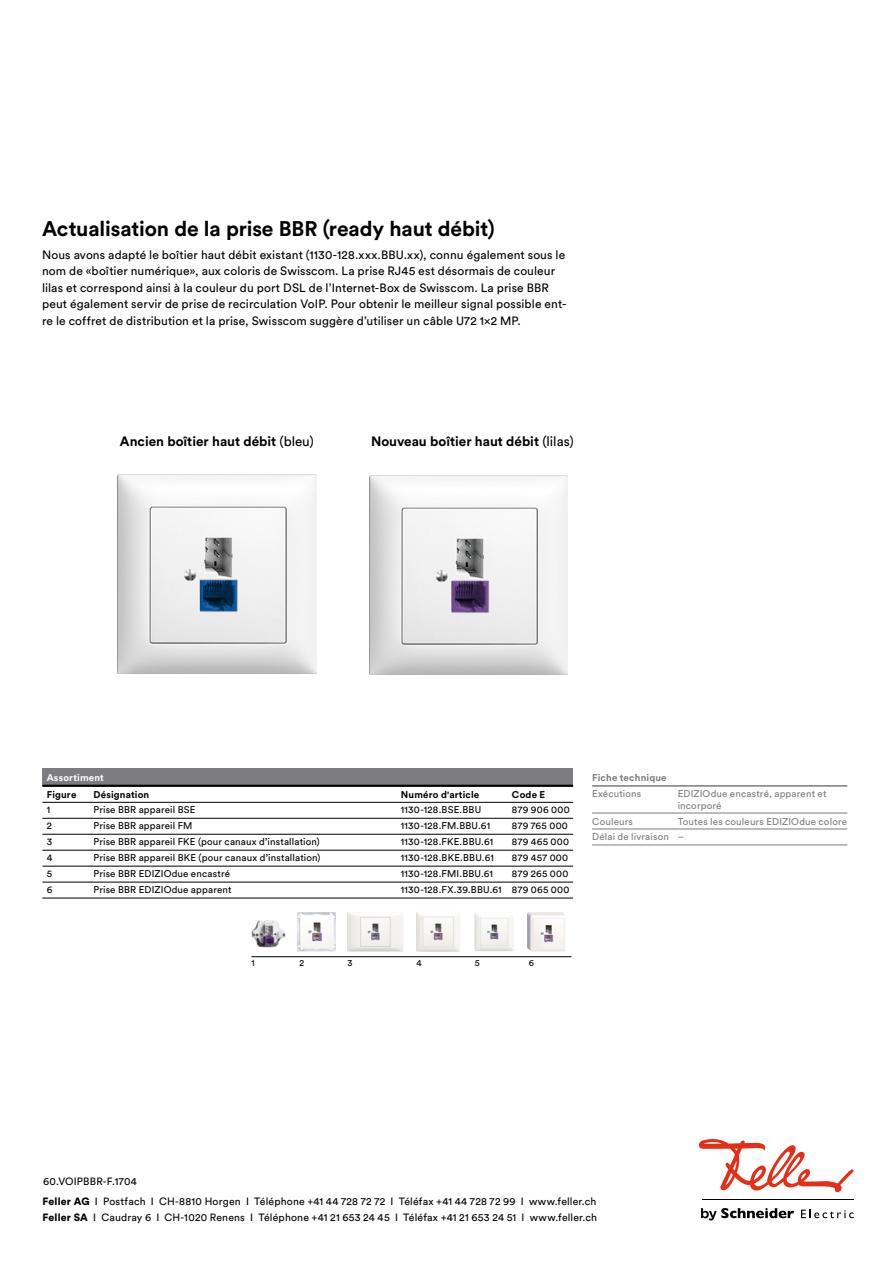
<style>
.page{position:relative;width:893px;height:1263px;background:#fff}
.page>*{position:absolute;margin:0;border:0;box-sizing:border-box;transform-origin:0 0}
.t1{font:700 21px "Circular Std";letter-spacing:-.005em;color:#000}
.t2{font:700 13.5px "Circular Std";color:#000}
.t3{font:12px/16.5px "Circular Std";letter-spacing:.01em;color:#000}
.t4{font:10.5px/19.4px "Circular Std";letter-spacing:.015em;color:#000}
.t5{font:9.75px "Circular Std";letter-spacing:.02em;color:#000}
.t6{font:9.75px/11.7px "Circular Std";letter-spacing:.015em;color:#7c7c81}
.t7{font:700 9.75px "Circular Std";letter-spacing:.02em;color:#000}
.t8{font:700 9.75px "Circular Std";letter-spacing:.015em;color:#7c7c81}
.t9{font:700 9.75px "Circular Std";letter-spacing:.02em;color:#fff}
.t10{font:9px "Circular Std";color:#000}
.s1{font-weight:400}
.s2{font-weight:700}
.s3{font-weight:900}
</style>
<div class="page">
<svg style="left:701px;top:1208px;width:93px;height:12px"></svg>
<svg style="left:801px;top:1210px;width:53px;height:8px"></svg>
<svg style="left:699px;top:1139px;width:155px;height:54px"></svg>
<hr style="left:702px;top:1199px;width:152px;height:1px;background:#000">
<img style="left:369px;top:475px;width:199px;height:199px">
<img style="left:118px;top:475px;width:199px;height:199px">
<hr style="left:251px;top:956px;width:320px;height:1px;background:#000">
<img style="left:251px;top:920px;width:35px;height:28px">
<img style="left:347px;top:912px;width:56px;height:39px">
<img style="left:416px;top:912px;width:44px;height:39px">
<img style="left:297px;top:912px;width:39px;height:39px">
<img style="left:527px;top:912px;width:39px;height:39px">
<img style="left:474px;top:913px;width:40px;height:38px">
<hr style="left:592px;top:785px;width:255px;height:2px;background:#7c7c81">
<hr style="left:592px;top:813px;width:255px;height:1px;background:#7c7c81">
<hr style="left:592px;top:829px;width:255px;height:1px;background:#7c7c81">
<hr style="left:592px;top:845px;width:255px;height:1px;background:#7c7c81">
<div style="left:42px;top:768px;width:531px;height:17px;background:#7c7c81"></div>
<hr style="left:42px;top:785px;width:531px;height:1px;background:#000">
<hr style="left:42px;top:786px;width:531px;height:1px;background:#000">
<hr style="left:42px;top:802px;width:531px;height:1px;background:#000">
<hr style="left:42px;top:818px;width:531px;height:1px;background:#000">
<hr style="left:42px;top:834px;width:531px;height:1px;background:#000">
<hr style="left:42px;top:850px;width:531px;height:1px;background:#000">
<hr style="left:42px;top:866px;width:531px;height:1px;background:#000">
<hr style="left:42px;top:882px;width:531px;height:1px;background:#000">
<hr style="left:42px;top:898px;width:531px;height:1px;background:#000">
<h1 class="t1" style="left:42px;top:215px;width:454px">Actualisation de la prise BBR (ready haut débit)</h1>
<p class="t3" style="left:42px;top:246px;width:526px">Nous avons adapté le boîtier haut débit existant (1130-128.xxx.BBU.xx), connu également sous le nom de «boîtier numérique», aux coloris de Swisscom. La prise RJ45 est désormais de couleur lilas et correspond ainsi à la couleur du port DSL de l’Internet-Box de Swisscom. La prise BBR peut également servir de prise de recirculation VoIP. Pour obtenir le meilleur signal possible ent&shy;re le coffret de distribution et la prise, Swisscom suggère d’utiliser un câble U72 1x2 MP.</p>
<p class="t2" style="left:120px;top:433px;width:195px">Ancien boîtier haut débit <span class="s1">(bleu)</span></p>
<p class="t2" style="left:371px;top:433px;width:204px">Nouveau boîtier haut débit <span class="s1">(lilas)</span></p>
<p class="t9" style="left:47px;top:771px;width:59px">Assortiment</p>
<p class="t7" style="left:47px;top:788px;width:31px">Figure</p>
<p class="t7" style="left:93px;top:788px;width:57px">Désignation</p>
<p class="t7" style="left:401px;top:788px;width:80px">Numéro d'article</p>
<p class="t7" style="left:512px;top:788px;width:35px">Code E</p>
<p class="t5" style="left:47px;top:804px;width:5px">1</p>
<p class="t5" style="left:93px;top:804px;width:104px">Prise BBR appareil BSE</p>
<p class="t5" style="left:401px;top:804px;width:82px">1130-128.BSE.BBU</p>
<p class="t5" style="left:512px;top:804px;width:59px">879 906 000</p>
<p class="t5" style="left:47px;top:820px;width:7px">2</p>
<p class="t5" style="left:93px;top:820px;width:100px">Prise BBR appareil FM</p>
<p class="t5" style="left:401px;top:820px;width:91px">1130-128.FM.BBU.61</p>
<p class="t5" style="left:512px;top:820px;width:57px">879 765 000</p>
<p class="t5" style="left:47px;top:836px;width:7px">3</p>
<p class="t5" style="left:93px;top:836px;width:228px">Prise BBR appareil FKE (pour canaux d<span class="s2">’</span>installation)</p>
<p class="t5" style="left:401px;top:836px;width:94px">1130-128.FKE.BBU.61</p>
<p class="t5" style="left:512px;top:836px;width:59px">879 465 000</p>
<p class="t5" style="left:47px;top:852px;width:7px">4</p>
<p class="t5" style="left:93px;top:852px;width:229px">Prise BBR appareil BKE (pour canaux d<span class="s2">’</span>installation)</p>
<p class="t5" style="left:401px;top:852px;width:94px">1130-128.BKE.BBU.61</p>
<p class="t5" style="left:512px;top:852px;width:58px">879 457 000</p>
<p class="t5" style="left:47px;top:868px;width:7px">5</p>
<p class="t5" style="left:93px;top:868px;width:138px">Prise BBR EDIZIOdue encastré</p>
<p class="t5" style="left:401px;top:868px;width:94px">1130-128.FMI.BBU.61</p>
<p class="t5" style="left:512px;top:868px;width:58px">879 265 000</p>
<p class="t5" style="left:47px;top:884px;width:7px">6</p>
<p class="t5" style="left:93px;top:884px;width:140px">Prise BBR EDIZIOdue apparent</p>
<p class="t5" style="left:401px;top:884px;width:170px">1130-128.FX.39.BBU.61 879 065 000</p>
<p class="t8" style="left:592px;top:771px;width:76px">Fiche technique</p>
<p class="t6" style="left:592px;top:787px;width:51px">Exécutions</p>
<p class="t6" style="left:678px;top:787px;width:150px">EDIZIOdue encastré, apparent et incorporé</p>
<p class="t6" style="left:592px;top:815px;width:42px">Couleurs</p>
<p class="t6" style="left:592px;top:813px;width:256px;line-height:15.9px;text-indent:85px">Toutes les couleurs EDIZIOdue colore<br>Délai de livraison –</p>
<p class="t10" style="left:251px;top:957px;width:5px">1</p>
<p class="t10" style="left:299px;top:957px;width:6px">2</p>
<p class="t10" style="left:347px;top:957px;width:6px">3</p>
<p class="t10" style="left:416px;top:957px;width:7px">4</p>
<p class="t10" style="left:475px;top:957px;width:6px">5</p>
<p class="t10" style="left:529px;top:957px;width:7px">6</p>
<p class="t4" style="left:43px;top:1172px;width:555px">60.VOIPBBR-F.1704<br><span class="s3">Feller AG</span> I Postfach I CH-8810 Horgen I Téléphone +41 44 728 72 72 I Téléfax +41 44 728 72 99 I www.feller.ch</p>
<p class="t4" style="left:43px;top:1207px;width:556px"><span class="s3">Feller SA</span> I Caudray 6 I CH-1020 Renens I Téléphone +41 21 653 24 45 I Téléfax +41 21 653 24 51 I www.feller.ch</p>
</div>
